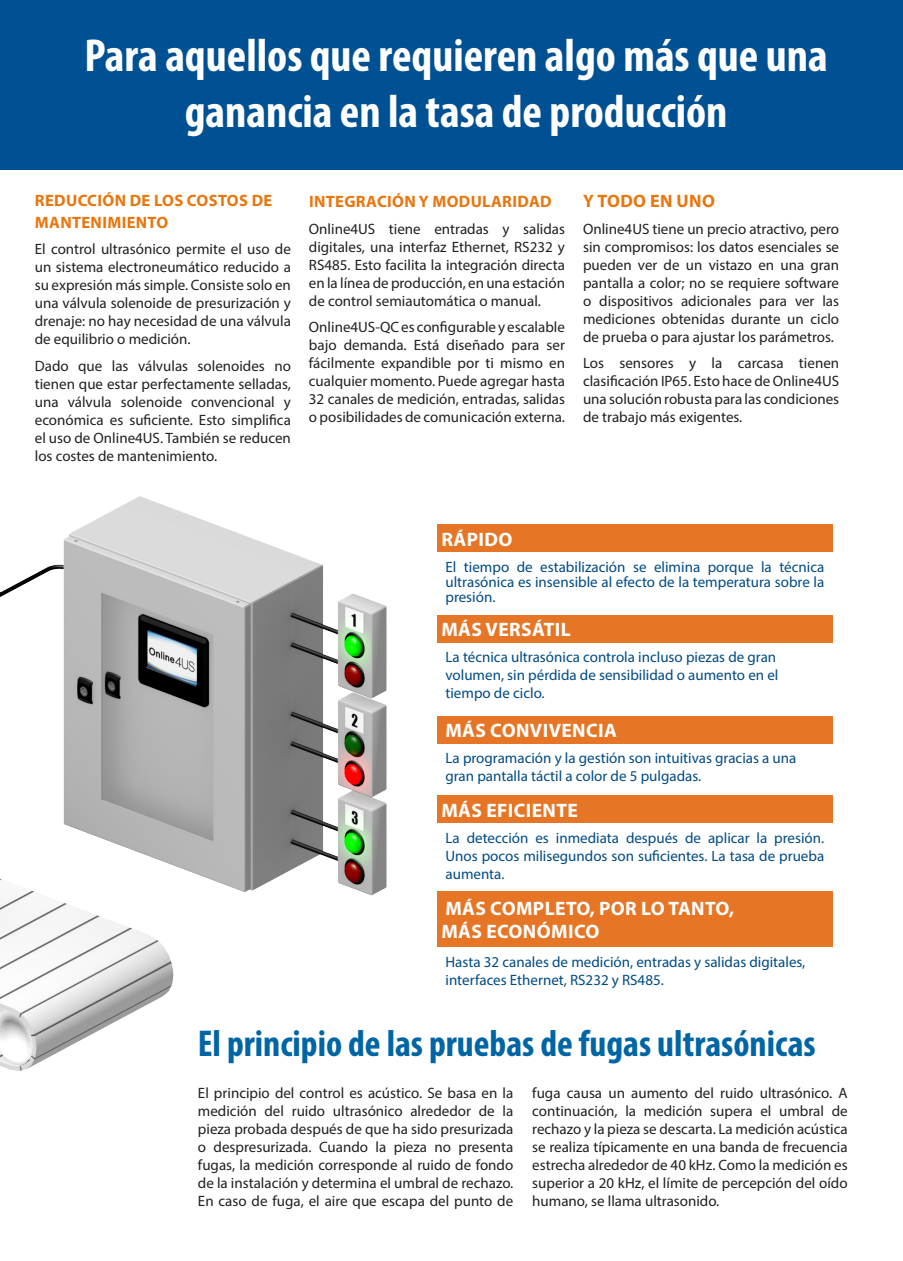
<style>
.page{position:relative;width:903px;height:1261px;background:#fff}
.page>*{position:absolute;margin:0;border:0;box-sizing:border-box;transform-origin:0 0}
.t1{font:700 condensed 46.5px/55.8px "Myriad Pro";color:#fff;text-align:center}
.t2{font:700 condensed 37.5px "Myriad Pro";color:#0065a4}
.t3{font:700 19.5px/23.4px "Myriad Pro";letter-spacing:.02em;color:#fff}
.Normal_text{font:700 18px "Myriad Pro";letter-spacing:.02em;color:#e9760d}
.Normal_text-2{font:700 16.5px/21.6px "Myriad Pro";letter-spacing:.02em;color:#e9760d}
.Normal_text-3{font:15px/18px "Myriad Pro";color:#231f20;text-align:justify}
.t4{font:15px/18px "Myriad Pro";color:#004b84}
</style>
<div class="page">
<img style="left:0;top:496px;width:387px;height:575px">
<div style="left:0;top:0;width:902px;height:169px;background:#005194"></div>
<svg style="left:185px;top:1015px;width:202px;height:56px"></svg>
<div style="left:437px;top:525px;width:395px;height:27px;background:#e67625"></div>
<div style="left:437px;top:615px;width:395px;height:27px;background:#e67625"></div>
<div style="left:437px;top:716px;width:395px;height:27px;background:#e67625"></div>
<div style="left:437px;top:795px;width:395px;height:28px;background:#e67625"></div>
<div style="left:437px;top:891px;width:395px;height:56px;background:#e67625"></div>
<p class="t1" style="left:84px;top:27px;width:744px">Para aquellos que requieren algo más que una ganancia en la tasa de producción</p>
<p class="Normal_text-2" style="left:35px;top:189px;width:239px">REDUCCIÓN DE LOS COSTOS DE<br>MANTENIMIENTO</p>
<p class="Normal_text-3" style="left:35px;top:240px;width:257px">El control ultrasónico permite el uso de un sistema electroneumático reducido a su expresión más simple. Consiste solo en una válvula solenoide de presurización y drenaje: no hay necesidad de una válvula de equilibrio o medición.</p>
<p class="Normal_text-3" style="left:35px;top:356px;width:257px">Dado que las válvulas solenoides no tienen que estar perfectamente selladas, una válvula solenoide convencional y económica es suficiente. Esto simplifica el uso de Online4US. También se reducen los costes de mantenimiento.</p>
<p class="Normal_text-2" style="left:309px;top:190px;width:244px">INTEGRACIÓN Y MODULARIDAD</p>
<p class="Normal_text-3" style="left:309px;top:219px;width:257px">Online4US tiene entradas y salidas digitales, una interfaz Ethernet, RS232 y RS485. Esto facilita la integración directa en la línea de producción, en una estación de control semiautomática o manual.</p>
<p class="Normal_text-3" style="left:309px;top:318px;width:257px">Online4US-QC es configurable y escalable bajo demanda. Está diseñado para ser fácilmente expandible por ti mismo en cualquier momento. Puede agregar hasta 32 canales de medición, entradas, salidas o posibilidades de comunicación externa.</p>
<p class="Normal_text" style="left:583px;top:189px;width:133px">Y TODO EN UNO</p>
<p class="Normal_text-3" style="left:583px;top:219px;width:257px">Online4US tiene un precio atractivo, pero sin compromisos: los datos esenciales se pueden ver de un vistazo en una gran pantalla a color; no se requiere software o dispositivos adicionales para ver las mediciones obtenidas durante un ciclo de prueba o para ajustar los parámetros.</p>
<p class="Normal_text-3" style="left:583px;top:354px;width:257px">Los sensores y la carcasa tienen clasificación IP65. Esto hace de Online4US una solución robusta para las condiciones de trabajo más exigentes.</p>
<p class="t3" style="left:441px;top:527px;width:72px">RÁPIDO</p>
<p class="t4" style="left:445px;top:559px;width:380px;line-height:15px;text-align:justify">El tiempo de estabilización se elimina porque la técnica ultrasónica es insensible al efecto de la temperatura sobre la presión.</p>
<p class="t3" style="left:441px;top:617px;width:131px">MÁS VERSÁTIL</p>
<p class="t4" style="left:445px;top:648px;width:334px">La técnica ultrasónica controla incluso piezas de gran volumen, sin pérdida de sensibilidad o aumento en el tiempo de ciclo.</p>
<p class="t3" style="left:445px;top:718px;width:173px">MÁS CONVIVENCIA</p>
<p class="t4" style="left:445px;top:749px;width:352px">La programación y la gestión son intuitivas gracias a una gran pantalla táctil a color de 5 pulgadas.</p>
<p class="t3" style="left:441px;top:798px;width:138px">MÁS EFICIENTE</p>
<p class="t4" style="left:445px;top:828px;width:380px;text-align:justify">La detección es inmediata después de aplicar la presión.<br>Unos pocos milisegundos son suficientes. La tasa de prueba aumenta.</p>
<p class="t3" style="left:441px;top:896px;width:294px">MÁS COMPLETO, POR LO TANTO,<br>MÁS ECONÓMICO</p>
<p class="t4" style="left:445px;top:952px;width:361px">Hasta 32 canales de medición, entradas y salidas digitales, interfaces Ethernet, RS232 y RS485.</p>
<p class="t2" style="left:198px;top:1020px;width:619px">El principio de las pruebas de fugas ultrasónicas</p>
<p class="Normal_text-3" style="left:198px;top:1084px;width:317px">El principio del control es acústico. Se basa en la medición del ruido ultrasónico alrededor de la pieza probada después de que ha sido presurizada o despresurizada. Cuando la pieza no presenta fugas, la medición corresponde al ruido de fondo de la instalación y determina el umbral de rechazo.<br>En caso de fuga, el aire que escapa del punto de</p>
<p class="Normal_text-3" style="left:532px;top:1084px;width:317px">fuga causa un aumento del ruido ultrasónico. A continuación, la medición supera el umbral de rechazo y la pieza se descarta. La medición acústica se realiza típicamente en una banda de frecuencia estrecha alrededor de 40 kHz. Como la medición es superior a 20 kHz, el límite de percepción del oído humano, se llama ultrasonido.</p>
</div>
